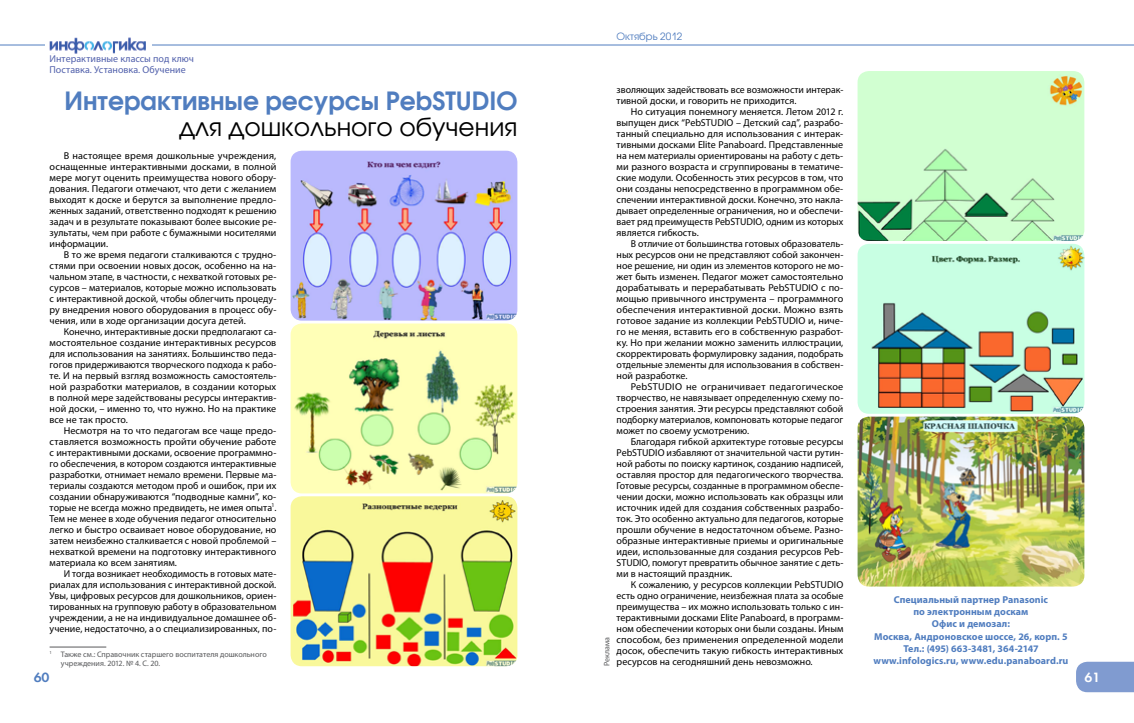
<style>
.page{position:relative;width:1134px;height:723px;background:#fff}
.page>*{position:absolute;margin:0;border:0;box-sizing:border-box;transform-origin:0 0}
.t1{font:700 25px "Avant Garde Gothic C";color:#507dbf}
.t2{font:25px "Avant Garde Gothic C";color:#000}
.t3{font:14px "Futura Demi C";color:#507dbf}
.t4{font:14px "Futura Demi C";color:#fff}
.t5{font:10px/11px "Myriad Pro";color:#000;text-align:justify}
.t6{font:700 10px/12px "Myriad Pro";letter-spacing:.005em;color:#507dbf;text-align:center}
.t7{font:10px/11px "Myriad Pro";color:#5261ac}
.t8{font:10px "Avant Garde Gothic C";color:#507dbf}
.t9{font:8px/9.6px "Myriad Pro";letter-spacing:-.005em;color:#58595b}
</style>
<div class="page">
<hr style="left:0;top:45px;width:567px;height:1px;background:#507dbf">
<div style="left:1076px;top:662px;width:58px;height:30px;background:#809bd0"></div>
<hr style="left:567px;top:45px;width:567px;height:1px;background:#507dbf">
<img style="left:291px;top:323px;width:226px;height:170px">
<img style="left:291px;top:496px;width:226px;height:170px">
<img style="left:857px;top:244px;width:227px;height:170px">
<img style="left:857px;top:417px;width:227px;height:169px">
<img style="left:857px;top:71px;width:227px;height:170px">
<img style="left:291px;top:151px;width:226px;height:170px">
<hr style="left:50px;top:646px;width:56px;height:1px;background:#58595b">
<div style="left:45px;top:35px;width:107px;height:18px;background:#fff"></div>
<img style="left:49px;top:37px;width:97px;height:16px">
<p class="t7" style="left:50px;top:53px;width:146px">Интерактивные классы под ключ<br>Поставка. Установка. Обучение</p>
<h1 class="t1" style="left:65px;top:86px;width:454px">Интерактивные ресурсы PebSTUDIO</h1>
<h1 class="t2" style="left:179px;top:113px;width:340px">для дошкольного обучения</h1>
<p class="t5" style="left:50px;top:150px;width:228px;text-indent:14px">В настоящее время дошкольные учреждения, оснащенные интерактивными досками, в полной мере могут оценить преимущества нового обору&shy;дования. Педагоги отмечают, что дети с желанием выходят к доске и берутся за выполнение предло&shy;женных заданий, ответственно подходят к решению задач и в результате показывают более высокие ре&shy;зультаты, чем при работе с бумажными носителями информации.</p>
<p class="t5" style="left:50px;top:249px;width:228px;text-indent:14px">В то же время педагоги сталкиваются с трудно&shy;стями при освоении новых досок, особенно на на&shy;чальном этапе, в частности, с нехваткой готовых ре&shy;сурсов – материалов, которые можно использовать с интерактивной доской, чтобы облегчить процеду&shy;ру внедрения нового оборудования в процесс обу&shy;чения, или в ходе организации досуга детей.</p>
<p class="t5" style="left:50px;top:326px;width:228px;text-indent:14px">Конечно, интерактивные доски предполагают са&shy;мостоятельное создание интерактивных ресурсов для использования на занятиях. Большинство педа&shy;гогов придерживаются творческого подхода к рабо&shy;те. И на первый взгляд возможность самостоятель&shy;ной разработки материалов, в создании которых в полной мере задействованы ресурсы интерактив&shy;ной доски, – именно то, что нужно. Но на практике все не так просто.</p>
<p class="t5" style="left:50px;top:425px;width:228px;text-indent:14px">Несмотря на то что педагогам все чаще предо&shy;ставляется возможность пройти обучение работе с интерактивными досками, освоение программно&shy;го обеспечения, в котором создаются интерактивные разработки, отнимает немало времени. Первые ма&shy;териалы создаются методом проб и ошибок, при их создании обнаруживаются “подводные камни”, ко&shy;торые не всегда можно предвидеть, не имея опыта<sup>1</sup>.<br>Тем не менее в ходе обучения педагог относительно легко и быстро осваивает новое оборудование, но затем неизбежно сталкивается с новой проблемой – нехваткой времени на подготовку интерактивного материала ко всем занятиям.</p>
<p class="t5" style="left:50px;top:568px;width:228px;text-indent:14px">И тогда возникает необходимость в готовых мате&shy;риалах для использования с интерактивной доской.<br>Увы, цифровых ресурсов для дошкольников, ориен&shy;тированных на групповую работу в образовательном учреждении, а не на индивидуальное домашнее об&shy;учение, недостаточно, а о специализированных, по-</p>
<p class="t9" style="left:61px;top:649px;width:207px;text-indent:-11px"><sup>1</sup> Также см.: Справочник старшего воспитателя дошкольного учреждения. 2012. № 4. С. 20.</p>
<p class="t8" style="left:617px;top:31px;width:67px">Октябрь 2012</p>
<p class="t5" style="left:617px;top:84px;width:228px">зволяющих задействовать все возможности интерак&shy;тивной доски, и говорить не приходится.</p>
<p class="t5" style="left:617px;top:106px;width:228px;text-indent:14px">Но ситуация понемногу меняется. Летом 2012 г. выпущен диск “PebSTUDIO – Детский сад”, разрабо&shy;танный специально для использования с интерак&shy;тивными досками Elite Panaboard. Представленные на нем материалы ориентированы на работу с деть&shy;ми разного возраста и сгруппированы в тематиче&shy;ские модули. Особенность этих ресурсов в том, что они созданы непосредственно в программном обе&shy;спечении интерактивной доски. Конечно, это накла&shy;дывает определенные ограничения, но и обеспечи&shy;вает ряд преимуществ PebSTUDIO, одним из которых является гибкость.</p>
<p class="t5" style="left:617px;top:238px;width:228px;text-indent:14px">В отличие от большинства готовых образователь&shy;ных ресурсов они не представляют собой закончен&shy;ное решение, ни один из элементов которого не мо&shy;жет быть изменен. Педагог может самостоятельно дорабатывать и перерабатывать PebSTUDIO с по&shy;мощью привычного инструмента – программного обеспечения интерактивной доски. Можно взять готовое задание из коллекции PebSTUDIO и, ниче&shy;го не меняя, вставить его в собственную разработ&shy;ку. Но при желании можно заменить иллюстрации, скорректировать формулировку задания, подобрать отдельные элементы для использования в собствен&shy;ной разработке.</p>
<p class="t5" style="left:617px;top:381px;width:228px;text-indent:14px">PebSTUDIO не ограничивает педагогическое творчество, не навязывает определенную схему по&shy;строения занятия. Эти ресурсы представляют собой подборку материалов, компоновать которые педагог может по своему усмотрению.</p>
<p class="t5" style="left:617px;top:436px;width:228px;text-indent:14px">Благодаря гибкой архитектуре готовые ресурсы PebSTUDIO избавляют от значительной части рутин&shy;ной работы по поиску картинок, созданию надписей, оставляя простор для педагогического творчества.<br>Готовые ресурсы, созданные в программном обеспе&shy;чении доски, можно использовать как образцы или источник идей для создания собственных разрабо&shy;ток. Это особенно актуально для педагогов, которые прошли обучение в недостаточном объеме. Разно&shy;образные интерактивные приемы и оригинальные идеи, использованные для создания ресурсов Peb-STUDIO, помогут превратить обычное занятие с деть&shy;ми в настоящий праздник.</p>
<p class="t5" style="left:617px;top:579px;width:228px;text-indent:14px">К сожалению, у ресурсов коллекции PebSTUDIO есть одно ограничение, неизбежная плата за особые преимущества – их можно использовать только с ин&shy;терактивными досками Elite Panaboard, в программ&shy;ном обеспечении которых они были созданы. Иным способом, без применения определенной модели досок, обеспечить такую гибкость интерактивных ресурсов на сегодняшний день невозможно.</p>
<p class="t9" style="left:602px;top:666px;width:31px;rotate:-90deg">Реклама</p>
<p class="t6" style="left:874px;top:594px;width:195px">Специальный партнер Panasonic<br>по электронным доскам<br>Офис и демозал:<br>Москва, Андроновское шоссе, 26, корп. 5<br>Тел.: (495) 663-3481, 364-2147</p>
<p class="t6" style="left:873px;top:654px;width:196px">www.infologics.ru, www.edu.panaboard.ru</p>
<h2 class="t3" style="left:34px;top:669px;width:17px">60</h2>
<h2 class="t4" style="left:1084px;top:669px;width:17px">61</h2>
</div>
